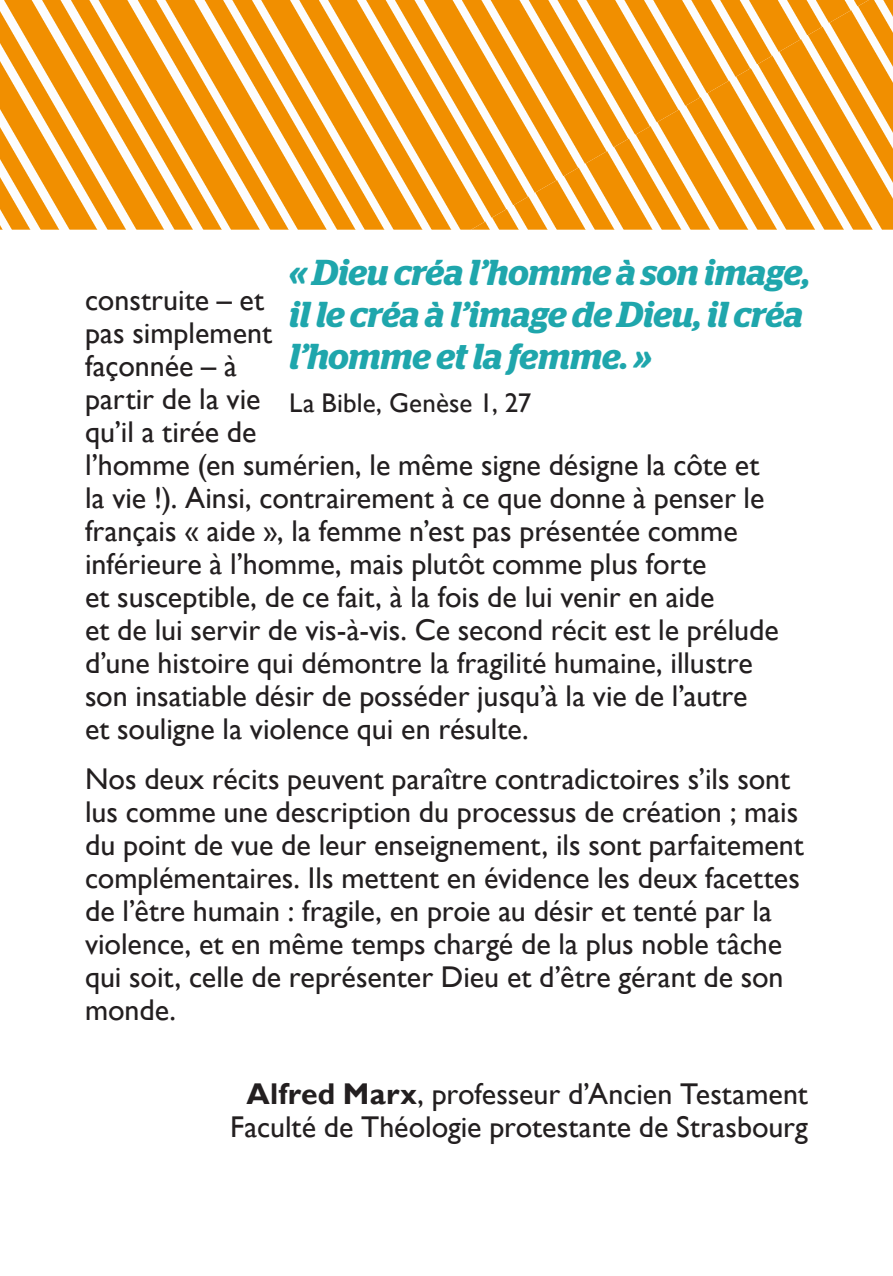
<style>
.page{position:relative;width:893px;height:1276px;background:#fff}
.page>*{position:absolute;margin:0;border:0;box-sizing:border-box;transform-origin:0 0}
.t1{font:italic 600 36px/42px "Stag";letter-spacing:-.005em;color:#1fa6ac}
.t2{font:30px/33px "Gill Sans";color:#231f20}
.t3{font:27px "Gill Sans";letter-spacing:.005em;color:#231f20}
.s1{font-weight:700}
</style>
<div class="page">
<img style="left:0;top:0;width:471px;height:79px">
<img style="left:471px;top:0;width:422px;height:79px">
<img style="left:0;top:79px;width:893px;height:151px">
<p class="t1" style="left:289px;top:252px;width:523px">« Dieu créa l’homme à son image, il le créa à l’image de Dieu, il créa l’homme et la femme. »</p>
<p class="t3" style="left:289px;top:387px;width:244px">La Bible, Genèse 1, 27</p>
<p class="t2" style="left:85px;top:284px;width:695px">construite – et<br>pas simplement<br>façonnée – à<br>partir de la vie<br>qu’il a tirée de<br>l’homme (en sumérien, le même signe désigne la côte et la vie !). Ainsi, contrairement à ce que donne à penser le français « aide », la femme n’est pas présentée comme inférieure à l’homme, mais plutôt comme plus forte<br>et susceptible, de ce fait, à la fois de lui venir en aide<br>et de lui servir de vis-à-vis. Ce second récit est le prélude d’une histoire qui démontre la fragilité humaine, illustre son insatiable désir de posséder jusqu’à la vie de l’autre et souligne la violence qui en résulte.</p>
<p class="t2" style="left:85px;top:763px;width:720px">Nos deux récits peuvent paraître contradictoires s’ils sont lus comme une description du processus de création ; mais du point de vue de leur enseignement, ils sont parfaitement complémentaires. Ils mettent en évidence les deux facettes de l’être humain : fragile, en proie au désir et tenté par la violence, et en même temps chargé de la plus noble tâche qui soit, celle de représenter Dieu et d’être gérant de son monde.</p>
<p class="t2" style="left:230px;top:1078px;width:579px;text-align:center"><span class="s1">Alfred Marx</span>, professeur d’Ancien Testament<br>Faculté de Théologie protestante de Strasbourg</p>
</div>
